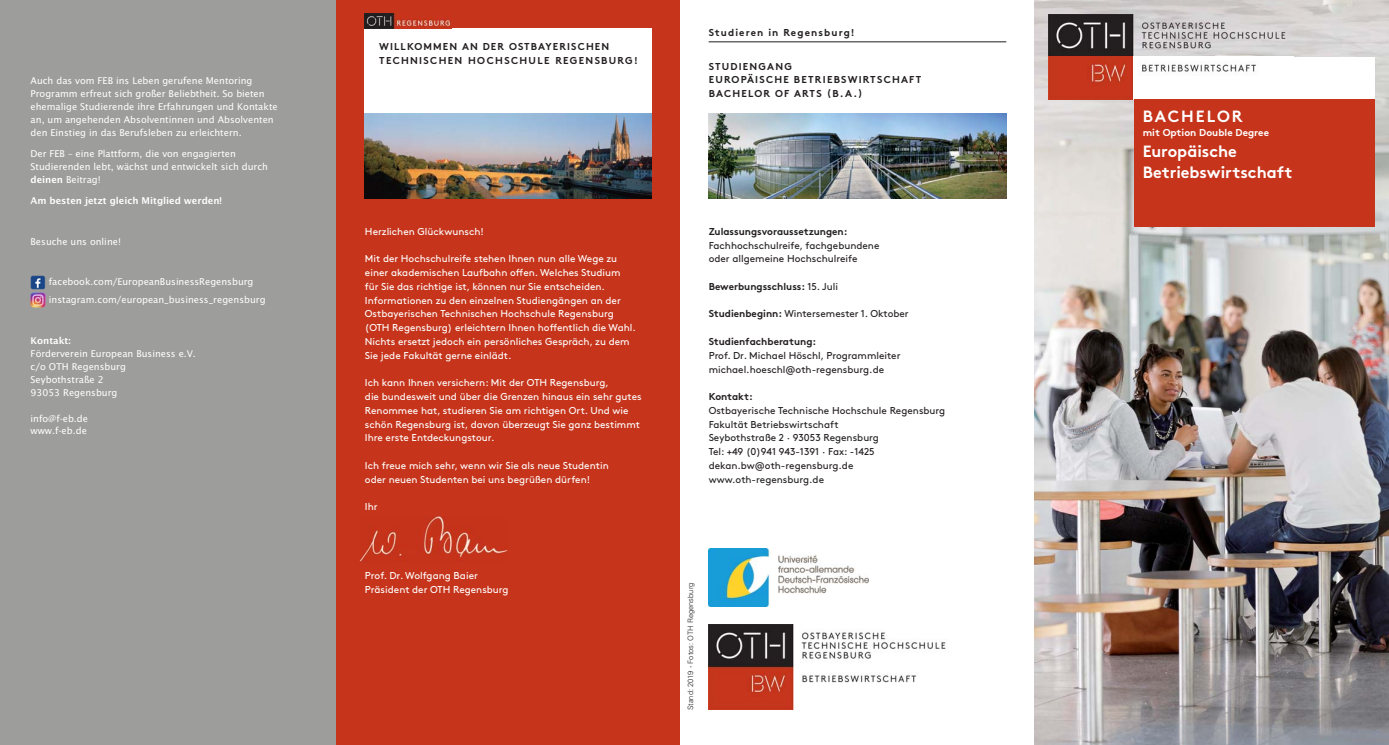
<style>
.page{position:relative;width:1389px;height:745px;background:#fff}
.page>*{position:absolute;margin:0;border:0;box-sizing:border-box;transform-origin:0 0}
.t1{font:700 16.25px/21.2px "Brown Pro";color:#fff}
.t2{font:700 16.25px "Brown Pro";letter-spacing:.12em;color:#fff}
.t3{font:10px/13.8px "Brown Pro";color:#fff}
.t4{font:10px/13.8px "Brown Pro";color:#231f20}
.t5{font:700 10px/13.8px "Brown Pro";letter-spacing:.11em;color:#231f20}
.t6{font:700 10px "Brown Pro";color:#231f20}
.t7{font:700 10px "Brown Pro";color:#fff}
.t8{font:700 10px "Brown Pro";letter-spacing:-.01em;color:#231f20}
.t9{font:9.38px/13.1px "Lucida Sans+T42";color:#fff}
.t10{font:9.38px "Lucida Sans Demi+T42";color:#fff}
.t11{font:300 7.5px "Univers";color:#231f20}
.s1{font-family:"Lucida Sans Demi+T42"}
.s2{font-weight:400}
.s3{font-weight:700}
.s4{font-family:"Lucida Grande";font-weight:400}
</style>
<div class="page">
<div style="left:0;top:0;width:337px;height:744px;background:#9d9d9c"></div>
<img style="left:31px;top:275px;width:15px;height:15px">
<img style="left:31px;top:292px;width:15px;height:15px">
<img style="left:1035px;top:0;width:354px;height:744px">
<div style="left:337px;top:0;width:343px;height:744px;background:#c5341b"></div>
<img style="left:359px;top:516px;width:149px;height:46px">
<hr style="left:709px;top:41px;width:297px;height:1px;background:#231f20">
<svg style="left:708px;top:548px;width:61px;height:59px"></svg>
<img style="left:709px;top:548px;width:61px;height:58px">
<img style="left:778px;top:555px;width:90px;height:39px">
<div style="left:365px;top:28px;width:287px;height:170px;background:#fff"></div>
<img style="left:365px;top:113px;width:287px;height:85px">
<img style="left:365px;top:13px;width:86px;height:15px">
<img style="left:709px;top:113px;width:297px;height:85px">
<img style="left:709px;top:624px;width:237px;height:85px">
<div style="left:1134px;top:57px;width:241px;height:42px;background:#fff"></div>
<img style="left:1049px;top:14px;width:244px;height:85px">
<div style="left:1134px;top:99px;width:241px;height:128px;background:#c5341b"></div>
<p class="t9" style="left:31px;top:74px;width:249px">Auch das vom FEB ins Leben gerufene Mentoring Programm erfreut sich großer Beliebtheit. So bieten ehemalige Studierende ihre Erfahrungen und Kontakte an, um angehenden Absolventinnen und Absolventen den Einstieg in das Berufsleben zu erleichtern.</p>
<p class="t9" style="left:31px;top:148px;width:239px">Der FEB – eine Plattform, die von engagierten<br>Studierenden lebt, wächst und entwickelt sich durch <span class="s1">deinen</span> Beitrag!</p>
<p class="t10" style="left:31px;top:197px;width:193px">Am besten jetzt gleich Mitglied werden!</p>
<p class="t9" style="left:31px;top:236px;width:92px">Besuche uns online!</p>
<p class="t9" style="left:49px;top:272px;width:218px;line-height:18.5px">facebook.com/EuropeanBusinessRegensburg instagram.com/european_business_regensburg</p>
<p class="t10" style="left:31px;top:336px;width:42px">Kontakt:</p>
<p class="t9" style="left:31px;top:347px;width:167px">Förderverein European Business e.V. c/o OTH Regensburg<br>Seybothstraße 2<br>93053 Regensburg</p>
<p class="t9" style="left:31px;top:414px;width:59px;line-height:11.1px">info@f-eb.de www.f-eb.de</p>
<p class="t5" style="left:379px;top:41px;width:260px">WILLKOMMEN AN DER OSTBAYERISCHEN<br>TECHNISCHEN HOCHSCHULE REGENSBURG!</p>
<p class="t5" style="left:709px;top:27px;width:148px">Studieren in Regensburg!</p>
<p class="t5" style="left:709px;top:60px;width:214px">STUDIENGANG<br>EUROPÄISCHE BETRIEBSWIRTSCHAFT<br>BACHELOR OF ARTS (B.A.)</p>
<p class="t3" style="left:365px;top:225px;width:120px">Herzlichen Glückwunsch!</p>
<p class="t3" style="left:365px;top:253px;width:272px">Mit der Hochschulreife stehen Ihnen nun alle Wege zu einer akademischen Laufbahn offen. Welches Studium für Sie das richtige ist, können nur Sie entscheiden.<br>Informationen zu den einzelnen Studiengängen an der Ostbayerischen Technischen Hochschule Regensburg (OTH Regensburg) erleichtern Ihnen hoffentlich die Wahl.<br>Nichts ersetzt jedoch ein persönliches Gespräch, zu dem Sie jede Fakultät gerne einlädt.</p>
<p class="t3" style="left:365px;top:377px;width:278px">Ich kann Ihnen versichern: Mit der OTH Regensburg,<br>die bundesweit und über die Grenzen hinaus ein sehr gutes Renommee hat, studieren Sie am richtigen Ort. Und wie schön Regensburg ist, davon überzeugt Sie ganz bestimmt Ihre erste Entdeckungstour.</p>
<p class="t3" style="left:365px;top:459px;width:245px">Ich freue mich sehr, wenn wir Sie als neue Studentin oder neuen Studenten bei uns begrüßen dürfen!</p>
<p class="t3" style="left:365px;top:500px;width:14px">Ihr</p>
<p class="t3" style="left:365px;top:569px;width:145px">Prof. Dr. Wolfgang Baier<br>Präsident der OTH Regensburg</p>
<p class="t6" style="left:709px;top:227px;width:140px">Zulassungsvoraussetzungen:</p>
<p class="t4" style="left:709px;top:239px;width:172px">Fachhochschulreife, fachgebundene oder allgemeine Hochschulreife</p>
<p class="t6" style="left:709px;top:282px;width:131px">Bewerbungsschluss: <span class="s2">15. Juli</span></p>
<p class="t4" style="left:709px;top:308px;width:202px"><span class="s3">Studienbeginn:</span> Wintersemester 1. Oktober</p>
<p class="t6" style="left:709px;top:337px;width:109px">Studienfachberatung:</p>
<p class="t4" style="left:709px;top:349px;width:193px">Prof. Dr. Michael Höschl, Programmleiter michael.hoeschl@oth-regensburg.de</p>
<p class="t8" style="left:709px;top:392px;width:46px">Kontakt:</p>
<p class="t4" style="left:709px;top:404px;width:238px">Ostbayerische Technische Hochschule Regensburg Fakultät Betriebswirtschaft<br>Seybothstraße 2 · 93053 Regensburg<br>Tel: +49 (0)941 943-1391 · Fax: -1425 dekan.bw@oth-regensburg.de www.oth-regensburg.de</p>
<p class="t11" style="left:688px;top:710px;width:129px;rotate:-90deg">Stand: 2019 <span class="s4">·</span> Fotos: OTH Regensburg</p>
<h1 class="t2" style="left:1143px;top:110px;width:101px">BACHELOR</h1>
<p class="t7" style="left:1143px;top:129px;width:128px">mit Option Double Degree</p>
<h1 class="t1" style="left:1143px;top:143px;width:151px">Europäische<br>Betriebswirtschaft</h1>
</div>
